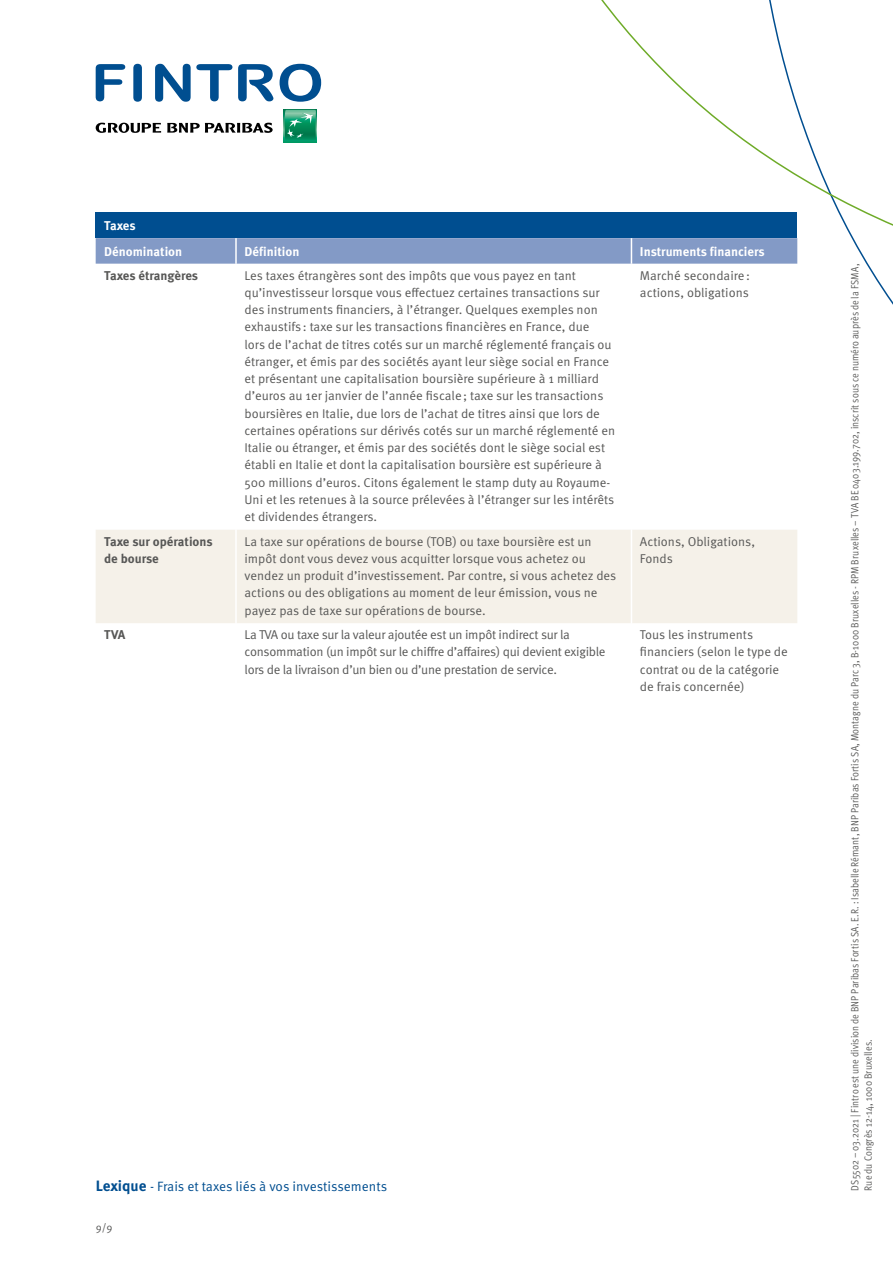
<style>
.page{position:relative;width:893px;height:1263px;background:#fff}
.page>*{position:absolute;margin:0;border:0;box-sizing:border-box;transform-origin:0 0}
.t1{font:13.5px "Meta OT Norm";letter-spacing:-.005em;color:#004e90}
.t2{font:12.75px/17.2px "Meta OT Norm";color:#575756}
.t3{font:12.75px/17.2px "Meta OT Norm";letter-spacing:-.02em;color:#575756}
.t4{font:700 12.75px/25.5px "Meta OT";color:#fff}
.t5{font:700 12.75px/17.2px "Meta OT";color:#575756}
.t6{font:10.5px/13.5px "Meta OT Cond Norm";letter-spacing:.01em;color:#575756}
.t7{font:10.5px "Meta OT Norm";color:#575756}
.s1{font-family:"Meta OT";font-weight:700;font-size:15px}
</style>
<div class="page">
<svg style="left:578px;top:0;width:315px;height:305px"></svg>
<svg style="left:96px;top:64px;width:29px;height:37px"></svg>
<svg style="left:133px;top:64px;width:9px;height:38px"></svg>
<svg style="left:155px;top:64px;width:77px;height:38px"></svg>
<svg style="left:280px;top:64px;width:41px;height:38px"></svg>
<svg style="left:238px;top:64px;width:35px;height:37px"></svg>
<svg style="left:96px;top:123px;width:65px;height:10px"></svg>
<svg style="left:167px;top:123px;width:106px;height:10px"></svg>
<svg style="left:284px;top:109px;width:33px;height:33px"></svg>
<svg style="left:284px;top:110px;width:32px;height:31px"></svg>
<div style="left:96px;top:213px;width:701px;height:25px;background:#004e90"></div>
<div style="left:96px;top:530px;width:701px;height:93px;background:#f5f1e9"></div>
<svg style="left:96px;top:238px;width:701px;height:26px;background:#859cc7"></svg>
<hr style="left:631px;top:264px;width:1px;height:266px;background:#fff">
<hr style="left:235px;top:530px;width:2px;height:93px;background:#fff">
<hr style="left:631px;top:530px;width:1px;height:93px;background:#fff">
<p class="t4" style="left:104px;top:213px;width:80px">Taxes<br>Dénomination</p>
<p class="t4" style="left:244px;top:239px;width:56px">Définition</p>
<p class="t4" style="left:640px;top:239px;width:126px">Instruments financiers</p>
<p class="t5" style="left:104px;top:267px;width:96px">Taxes étrangères</p>
<p class="t2" style="left:244px;top:267px;width:372px">Les taxes étrangères sont des impôts que vous payez en tant qu’investisseur lorsque vous effectuez certaines transactions sur des instruments financiers, à l’étranger. Quelques exemples non exhaustifs: taxe sur les transactions financières en France, due<br>lors de l’achat de titres cotés sur un marché réglementé français ou étranger, et émis par des sociétés ayant leur siège social en France et présentant une capitalisation boursière supérieure à 1 milliard d’euros au 1er janvier de l’année fiscale; taxe sur les transactions boursières en Italie, due lors de l’achat de titres ainsi que lors de certaines opérations sur dérivés cotés sur un marché réglementé en Italie ou étranger, et émis par des sociétés dont le siège social est établi en Italie et dont la capitalisation boursière est supérieure à 500 millions d’euros. Citons également le stamp duty au Royaume-Uni et les retenues à la source prélevées à l’étranger sur les intérêts et dividendes étrangers.</p>
<p class="t2" style="left:640px;top:267px;width:111px">Marché secondaire: actions, obligations</p>
<p class="t5" style="left:104px;top:533px;width:110px">Taxe sur opérations de bourse</p>
<p class="t2" style="left:244px;top:533px;width:373px">La taxe sur opérations de bourse (TOB) ou taxe boursière est un impôt dont vous devez vous acquitter lorsque vous achetez ou vendez un produit d’investissement. Par contre, si vous achetez des actions ou des obligations au moment de leur émission, vous ne payez pas de taxe sur opérations de bourse.</p>
<p class="t2" style="left:640px;top:533px;width:117px">Actions, Obligations,<br>Fonds</p>
<p class="t5" style="left:104px;top:626px;width:23px">TVA</p>
<p class="t3" style="left:244px;top:626px;width:363px">La TVA ou taxe sur la valeur ajoutée est un impôt indirect sur la consommation (un impôt sur le chiffre d’affaires) qui devient exigible lors de la livraison d’un bien ou d’une prestation de service.</p>
<p class="t2" style="left:640px;top:626px;width:149px">Tous les instruments financiers (selon le type de contrat ou de la catégorie de frais concernée)</p>
<p class="t1" style="left:96px;top:1178px;width:293px"><span class="s1">Lexique</span> - Frais et taxes liés à vos investissements</p>
<p class="t7" style="left:96px;top:1220px;width:18px">9/9</p>
<p class="t6" style="left:848px;top:1190px;width:929px;rotate:-90deg">DS5502 – 03.2021 | Fintro est une division de BNP Paribas Fortis SA. E.R. : Isabelle Rémant, BNP Paribas Fortis SA, Montagne du Parc 3, B-1000 Bruxelles - RPM Bruxelles – TVA BE 0403.199.702, inscrit sous ce numéro auprès de la FSMA,<br>Rue du Congrès 12-14, 1000 Bruxelles.</p>
</div>
